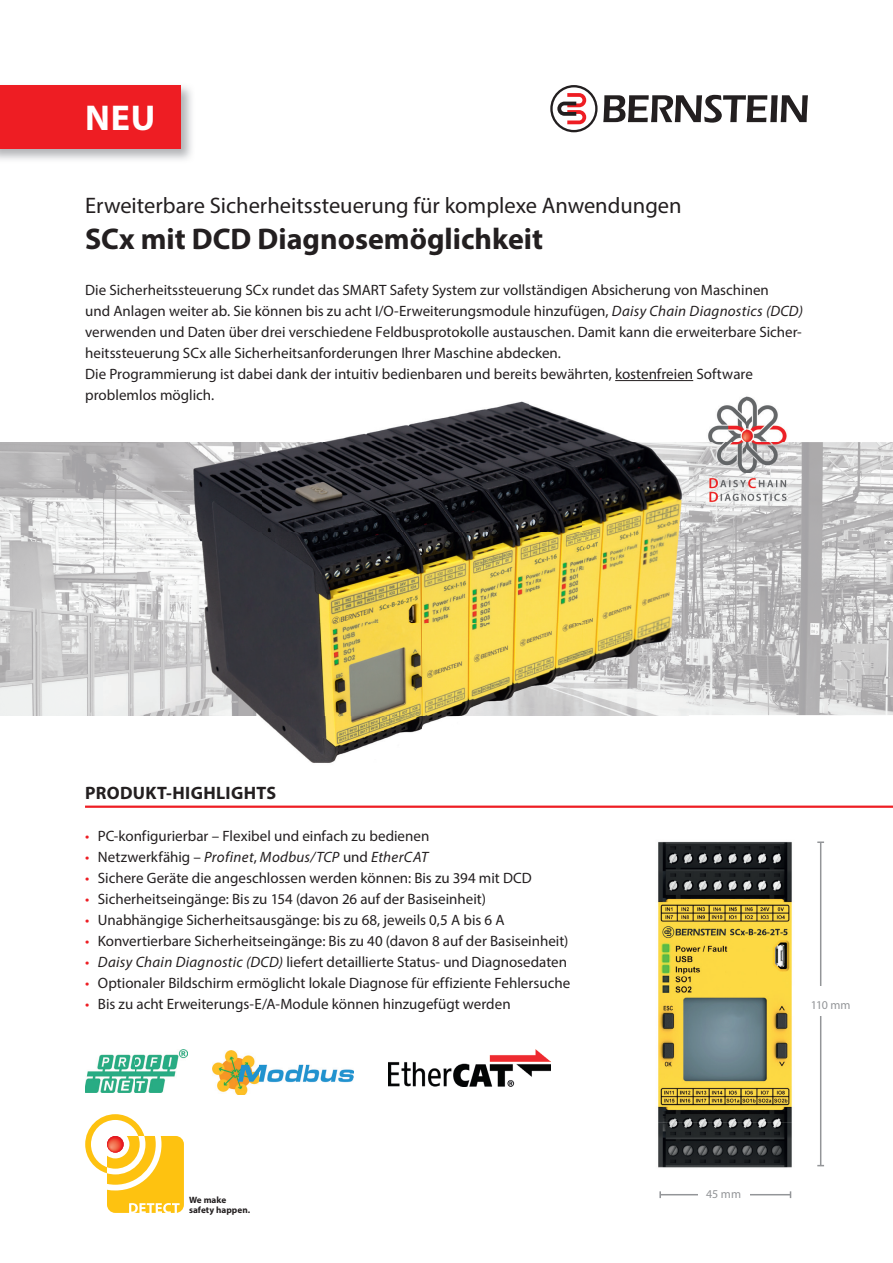
<style>
.page{position:relative;width:893px;height:1263px;background:#fff}
.page>*{position:absolute;margin:0;border:0;box-sizing:border-box;transform-origin:0 0}
.t1{font:700 36px "Myriad Pro";color:#fff}
.t2{font:700 30px "Myriad Pro";color:#231f20}
.t3{font:22.5px "Myriad Pro";color:#231f20}
.t4{font:700 18px "Myriad Pro";letter-spacing:.02em;color:#231f20}
.t5{font:15px/21px "Myriad Pro";color:#231f20}
.t6{font:italic 15px "Myriad Pro";letter-spacing:.02em;color:#231f20}
.t7{font:12px "Myriad Pro";letter-spacing:-.01em;color:#939598}
.t8{font:700 9.15px/9.8px "Myriad Pro";letter-spacing:.005em;color:#231f20}
.s1{font-style:italic}
.s2{color:#ee1d23}
.s3{font-style:normal;color:#ee1d23}
.s4{font-style:normal}
</style>
<div class="page">
<img style="left:0;top:442px;width:893px;height:273px">
<hr style="left:85px;top:805px;width:808px;height:3px;background:#ee1d23">
<svg style="left:85px;top:1114px;width:99px;height:99px"></svg>
<img style="left:107px;top:1136px;width:17px;height:17px;border-radius:8px">
<img style="left:707px;top:396px;width:80px;height:109px">
<img style="left:325px;top:381px;width:364px;height:61px">
<img style="left:103px;top:715px;width:586px;height:48px">
<hr style="left:660px;top:1194px;width:130px;height:1px;background:#939598">
<svg style="left:659px;top:1191px;width:2px;height:7px"></svg>
<hr style="left:820px;top:842px;width:1px;height:323px;background:#939598">
<svg style="left:817px;top:841px;width:7px;height:2px"></svg>
<div style="left:792px;top:986px;width:77px;height:30px;background:#fff"></div>
<div style="left:698px;top:1169px;width:51px;height:29px;background:#fff"></div>
<img style="left:213px;top:1050px;width:140px;height:45px">
<img style="left:85px;top:1050px;width:102px;height:43px">
<img style="left:388px;top:1050px;width:162px;height:36px">
<img style="left:658px;top:841px;width:134px;height:327px">
<hr style="left:615px;top:380px;width:78px;height:1px;background:#231f20">
<div style="left:0;top:85px;width:181px;height:64px;background:#ee1d23"></div>
<svg style="left:550px;top:85px;width:258px;height:47px"></svg>
<h1 class="t1" style="left:85px;top:95px;width:72px">NEU</h1>
<h3 class="t3" style="left:85px;top:191px;width:598px">Erweiterbare Sicherheitssteuerung für komplexe Anwendungen</h3>
<h2 class="t2" style="left:85px;top:219px;width:460px">SCx mit DCD Diagnosemöglichkeit</h2>
<p class="t5" style="left:85px;top:279px;width:719px">Die Sicherheitssteuerung SCx rundet das SMART Safety System zur vollständigen Absicherung von Maschinen<br>und Anlagen weiter ab. Sie können bis zu acht I/O-Erweiterungsmodule hinzufügen, <span class="s1">Daisy Chain Diagnostics (DCD) </span>verwenden und Daten über drei verschiedene Feldbusprotokolle austauschen. Damit kann die erweiterbare Sicher&shy;heitssteuerung SCx alle Sicherheitsanforderungen Ihrer Maschine abdecken.<br>Die Programmierung ist dabei dank der intuitiv bedienbaren und bereits bewährten, kostenfreien Software problemlos möglich.</p>
<p class="t4" style="left:85px;top:781px;width:193px">PRODUKT-HIGHLIGHTS</p>
<p class="t5" style="left:85px;top:825px;width:346px"><span class="s2">•</span> PC-konfigurierbar – Flexibel und einfach zu bedienen</p>
<p class="t6" style="left:85px;top:848px;width:345px"><span class="s3">•</span> <span class="s4">Netzwerkfähig –</span> Profinet<span class="s4">,</span> Modbus/TCP <span class="s4">und</span> EtherCAT</p>
<p class="t5" style="left:85px;top:867px;width:448px"><span class="s2">•</span> Sichere Geräte die angeschlossen werden können: Bis zu 394 mit DCD</p>
<p class="t5" style="left:85px;top:888px;width:402px"><span class="s2">•</span> Sicherheitseingänge: Bis zu 154 (davon 26 auf der Basiseinheit)</p>
<p class="t5" style="left:85px;top:909px;width:421px"><span class="s2">•</span> Unabhängige Sicherheitsausgänge: bis zu 68, jeweils 0,5 A bis 6 A</p>
<p class="t5" style="left:85px;top:930px;width:485px"><span class="s2">•</span> Konvertierbare Sicherheitseingänge: Bis zu 40 (davon 8 auf der Basiseinheit)</p>
<p class="t5" style="left:85px;top:951px;width:483px"><span class="s2">•</span> <span class="s1">Daisy Chain Diagnostic (DCD)</span> liefert detaillierte Status- und Diagnosedaten</p>
<p class="t5" style="left:85px;top:972px;width:486px"><span class="s2">•</span> Optionaler Bildschirm ermöglicht lokale Diagnose für effiziente Fehlersuche</p>
<p class="t5" style="left:85px;top:993px;width:427px"><span class="s2">•</span> Bis zu acht Erweiterungs-E/A-Module können hinzugefügt werden</p>
<p class="t8" style="left:189px;top:1195px;width:63px">We make safety happen.</p>
<p class="t7" style="left:811px;top:998px;width:41px">110 mm</p>
<p class="t7" style="left:706px;top:1187px;width:36px">45 mm</p>
</div>
